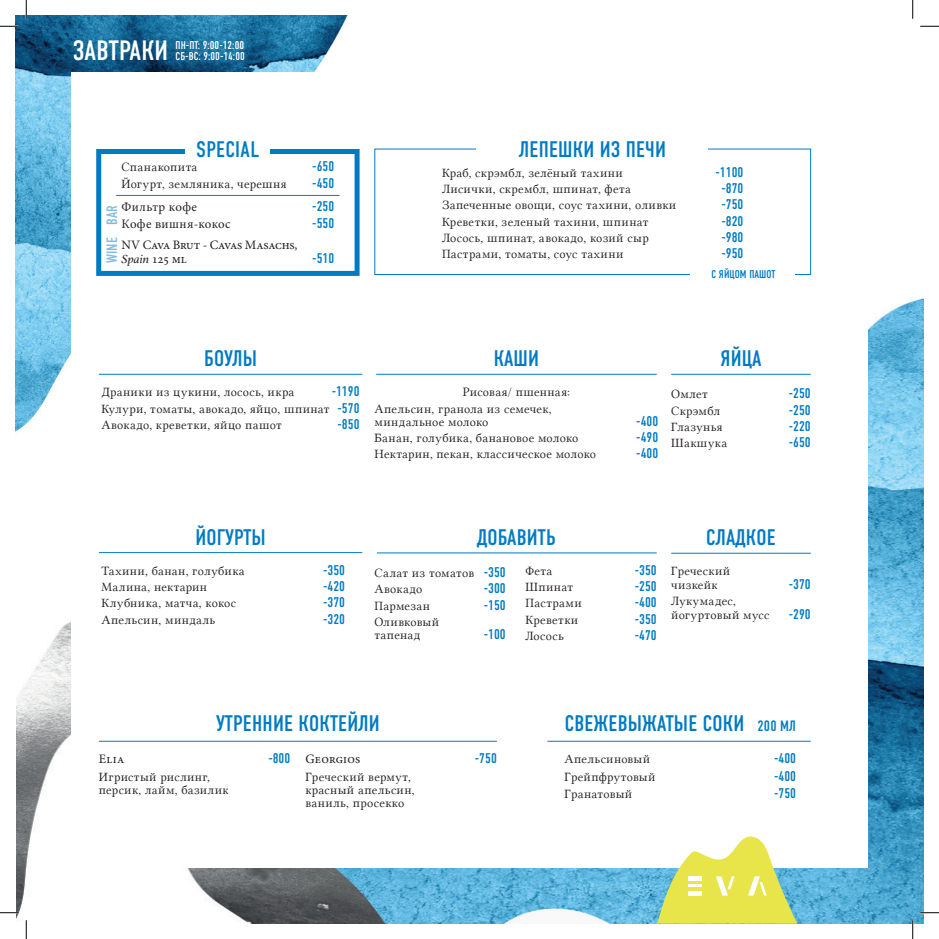
<style>
.page{position:relative;width:939px;height:939px;background:#fff}
.page>*{position:absolute;margin:0;border:0;box-sizing:border-box;transform-origin:0 0}
.t1{font:28px "DIN Condensed";letter-spacing:.01em;color:#fff}
.t2{font:22.5px "DIN Condensed";letter-spacing:.01em;color:#007bc3}
.t3{font:15px "DIN Condensed";letter-spacing:.01em;color:#007bc3}
.t4{font:14px "DIN Condensed";color:#007bc3}
.t5{font:12.88px/13.1px "Lin Libertine Display Capitals";letter-spacing:.025em;color:#231f20}
.t6{font:12.88px "Minion Pro";letter-spacing:.035em;color:#231f20}
.t7{font:12.88px "Minion Pro";letter-spacing:-.02em;color:#231f20}
.t8{font:12.88px "Minion Pro";letter-spacing:.01em;color:#231f20}
.t9{font:italic 12.5px "Athelas";color:#231f20}
.t10{font:11.25px "DIN Condensed";color:#fff}
.t11{font:11.25px "DIN Condensed";letter-spacing:.01em;color:#007bc3}
.s1{font-family:"Minion Pro";font-style:normal;font-size:12.88px}
.s2{font-family:"DIN Condensed";font-size:14px;color:#007bc3}
</style>
<div class="page">
<img style="left:17px;top:298px;width:906px;height:625px">
<img style="left:16px;top:16px;width:332px;height:486px">
<div style="left:71px;top:72px;width:796px;height:795px;background:#fff"></div>
<hr style="left:99px;top:374px;width:263px;height:1px;background:#007bc3">
<hr style="left:376px;top:374px;width:280px;height:1px;background:#007bc3">
<hr style="left:671px;top:374px;width:139px;height:1px;background:#007bc3">
<hr style="left:377px;top:552px;width:279px;height:1px;background:#007bc3">
<hr style="left:671px;top:553px;width:139px;height:1px;background:#007bc3">
<hr style="left:99px;top:552px;width:263px;height:1px;background:#007bc3">
<hr style="left:99px;top:741px;width:398px;height:1px;background:#007bc3">
<hr style="left:547px;top:741px;width:263px;height:1px;background:#007bc3">
<div style="left:96px;top:149px;width:263px;height:127px;border:5px solid #007bc3"></div>
<div style="left:185px;top:138px;width:85px;height:21px;background:#fff"></div>
<hr style="left:116px;top:195px;width:223px;height:1px;background:#007bc3">
<svg style="left:657px;top:836px;width:140px;height:87px"></svg>
<svg style="left:0;top:25px;width:19px;height:2px"></svg>
<svg style="left:920px;top:25px;width:18px;height:2px"></svg>
<svg style="left:0;top:911px;width:19px;height:2px"></svg>
<svg style="left:920px;top:911px;width:18px;height:2px"></svg>
<svg style="left:25px;top:0;width:2px;height:19px"></svg>
<svg style="left:25px;top:920px;width:2px;height:18px"></svg>
<svg style="left:912px;top:0;width:1px;height:19px"></svg>
<svg style="left:911px;top:920px;width:2px;height:18px"></svg>
<p class="t1" style="left:73px;top:35px;width:96px">ЗАВТРАКИ</p>
<p class="t10" style="left:176px;top:38px;width:70px">ПН-ПТ: 9:00-12:00</p>
<p class="t10" style="left:176px;top:50px;width:71px">СБ-ВС: 9:00-14:00</p>
<p class="t2" style="left:196px;top:137px;width:65px">SPECIAL</p>
<p class="t5" style="left:121px;top:160px;width:77px">Спанакопита</p>
<p class="t4" style="left:312px;top:159px;width:23px">-650</p>
<p class="t5" style="left:121px;top:177px;width:166px">Йогурт, земляника, черешня</p>
<p class="t4" style="left:312px;top:175px;width:23px">-450</p>
<p class="t6" style="left:121px;top:198px;width:77px">Фильтр кофе</p>
<p class="t4" style="left:312px;top:199px;width:23px">-250</p>
<p class="t6" style="left:121px;top:215px;width:111px">Кофе вишня-кокос</p>
<p class="t4" style="left:312px;top:215px;width:23px">-550</p>
<p class="t7" style="left:121px;top:236px;width:177px">NV Cava Brut - Cavas Masachs,</p>
<p class="t9" style="left:121px;top:249px;width:67px">Spain <span class="s1">125 ml</span></p>
<p class="t4" style="left:312px;top:250px;width:23px">-510</p>
<p class="t3" style="left:103px;top:225px;width:22px;rotate:-90deg">BAR</p>
<p class="t3" style="left:103px;top:263px;width:27px;rotate:-90deg">WINE</p>
<p class="t2" style="left:519px;top:137px;width:148px">ЛЕПЕШКИ ИЗ ПЕЧИ</p>
<p class="t5" style="left:442px;top:166px;width:182px">Краб, скрэмбл, зелёный тахини</p>
<p class="t4" style="left:715px;top:164px;width:29px">-1100</p>
<p class="t5" style="left:442px;top:182px;width:190px">Лисички, скрембл, шпинат, фета</p>
<p class="t4" style="left:721px;top:180px;width:23px">-870</p>
<p class="t5" style="left:442px;top:199px;width:236px">Запеченные овощи, соус тахини, оливки</p>
<p class="t4" style="left:721px;top:197px;width:23px">-750</p>
<p class="t5" style="left:442px;top:215px;width:208px">Креветки, зеленый тахини, шпинат</p>
<p class="t4" style="left:721px;top:213px;width:23px">-820</p>
<p class="t5" style="left:442px;top:231px;width:208px">Лосось, шпинат, авокадо, козий сыр</p>
<p class="t4" style="left:721px;top:229px;width:23px">-980</p>
<p class="t5" style="left:442px;top:247px;width:183px">Пастрами, томаты, соус тахини</p>
<p class="t4" style="left:721px;top:245px;width:23px">-950</p>
<p class="t11" style="left:711px;top:267px;width:66px">С ЯЙЦОМ ПАШОТ</p>
<p class="t2" style="left:204px;top:346px;width:54px">БОУЛЫ</p>
<p class="t5" style="left:102px;top:385px;width:194px">Драники из цукини, лосось, икра</p>
<p class="t4" style="left:331px;top:383px;width:29px">-1190</p>
<p class="t5" style="left:102px;top:402px;width:259px">Кулури, томаты, авокадо, яйцо, шпинат <span class="s2">-570</span></p>
<p class="t5" style="left:102px;top:418px;width:182px">Авокадо, креветки, яйцо пашот</p>
<p class="t4" style="left:337px;top:416px;width:23px">-850</p>
<p class="t2" style="left:493px;top:346px;width:47px">КАШИ</p>
<p class="t5" style="left:462px;top:385px;width:109px">Рисовая/ пшенная:</p>
<p class="t5" style="left:374px;top:402px;width:179px">Апельсин, гранола из семечек, миндальное молоко</p>
<p class="t4" style="left:636px;top:413px;width:23px">-400</p>
<p class="t5" style="left:374px;top:431px;width:205px">Банан, голубика, банановое молоко</p>
<p class="t4" style="left:636px;top:429px;width:23px">-490</p>
<p class="t5" style="left:374px;top:447px;width:223px">Нектарин, пекан, классическое молоко</p>
<p class="t4" style="left:636px;top:445px;width:23px">-400</p>
<p class="t2" style="left:720px;top:346px;width:42px">ЯЙЦА</p>
<p class="t5" style="left:671px;top:387px;width:38px">Омлет</p>
<p class="t4" style="left:788px;top:386px;width:23px">-250</p>
<p class="t5" style="left:671px;top:404px;width:51px">Скрэмбл</p>
<p class="t4" style="left:788px;top:402px;width:23px">-250</p>
<p class="t5" style="left:671px;top:420px;width:53px">Глазунья</p>
<p class="t4" style="left:788px;top:418px;width:23px">-220</p>
<p class="t5" style="left:671px;top:436px;width:58px">Шакшука</p>
<p class="t4" style="left:788px;top:434px;width:23px">-650</p>
<p class="t2" style="left:195px;top:525px;width:72px">ЙОГУРТЫ</p>
<p class="t5" style="left:102px;top:564px;width:145px">Тахини, банан, голубика</p>
<p class="t4" style="left:323px;top:562px;width:23px">-350</p>
<p class="t5" style="left:102px;top:580px;width:107px">Малина, нектарин</p>
<p class="t4" style="left:323px;top:578px;width:23px">-420</p>
<p class="t5" style="left:102px;top:596px;width:136px">Клубника, матча, кокос</p>
<p class="t4" style="left:323px;top:594px;width:23px">-370</p>
<p class="t5" style="left:102px;top:612px;width:115px">Апельсин, миндаль</p>
<p class="t4" style="left:323px;top:611px;width:23px">-320</p>
<p class="t2" style="left:477px;top:525px;width:80px">ДОБАВИТЬ</p>
<p class="t5" style="left:374px;top:566px;width:133px">Салат из томатов <span class="s2">-350</span></p>
<p class="t5" style="left:374px;top:582px;width:49px">Авокадо</p>
<p class="t4" style="left:483px;top:580px;width:23px">-300</p>
<p class="t5" style="left:374px;top:598px;width:57px">Пармезан</p>
<p class="t4" style="left:483px;top:596px;width:23px">-150</p>
<p class="t5" style="left:374px;top:615px;width:66px">Оливковый тапенад</p>
<p class="t4" style="left:483px;top:626px;width:23px">-100</p>
<p class="t5" style="left:525px;top:564px;width:28px">Фета</p>
<p class="t4" style="left:634px;top:562px;width:23px">-350</p>
<p class="t5" style="left:525px;top:580px;width:49px">Шпинат</p>
<p class="t4" style="left:634px;top:578px;width:23px">-250</p>
<p class="t5" style="left:525px;top:596px;width:58px">Пастрами</p>
<p class="t4" style="left:634px;top:594px;width:23px">-400</p>
<p class="t5" style="left:525px;top:612px;width:54px">Креветки</p>
<p class="t4" style="left:634px;top:611px;width:23px">-350</p>
<p class="t5" style="left:525px;top:629px;width:40px">Лосось</p>
<p class="t4" style="left:634px;top:627px;width:23px">-470</p>
<p class="t2" style="left:706px;top:525px;width:71px">СЛАДКОЕ</p>
<p class="t5" style="left:671px;top:563px;width:61px;line-height:13.8px">Греческий чизкейк</p>
<p class="t5" style="left:671px;top:593px;width:100px;line-height:13.8px">Лукумадес, йогуртовый мусс</p>
<p class="t4" style="left:788px;top:576px;width:23px">-370</p>
<p class="t4" style="left:788px;top:606px;width:23px">-290</p>
<p class="t2" style="left:216px;top:710px;width:165px">УТРЕННИЕ КОКТЕЙЛИ</p>
<p class="t8" style="left:99px;top:750px;width:27px">Elia</p>
<p class="t4" style="left:268px;top:750px;width:23px">-800</p>
<p class="t5" style="left:99px;top:769px;width:131px">Игристый рислинг, персик, лайм, базилик</p>
<p class="t8" style="left:305px;top:750px;width:56px">Georgios</p>
<p class="t4" style="left:475px;top:750px;width:23px">-750</p>
<p class="t5" style="left:305px;top:769px;width:111px">Греческий вермут, красный апельсин, ваниль, просекко</p>
<p class="t2" style="left:564px;top:710px;width:181px">СВЕЖЕВЫЖАТЫЕ СОКИ</p>
<p class="t3" style="left:757px;top:717px;width:40px">200 МЛ</p>
<p class="t5" style="left:564px;top:752px;width:87px">Апельсиновый</p>
<p class="t4" style="left:774px;top:750px;width:23px">-400</p>
<p class="t5" style="left:564px;top:769px;width:92px">Грейпфрутовый</p>
<p class="t4" style="left:774px;top:768px;width:23px">-400</p>
<p class="t5" style="left:564px;top:787px;width:69px">Гранатовый</p>
<p class="t4" style="left:774px;top:785px;width:23px">-750</p>
</div>
